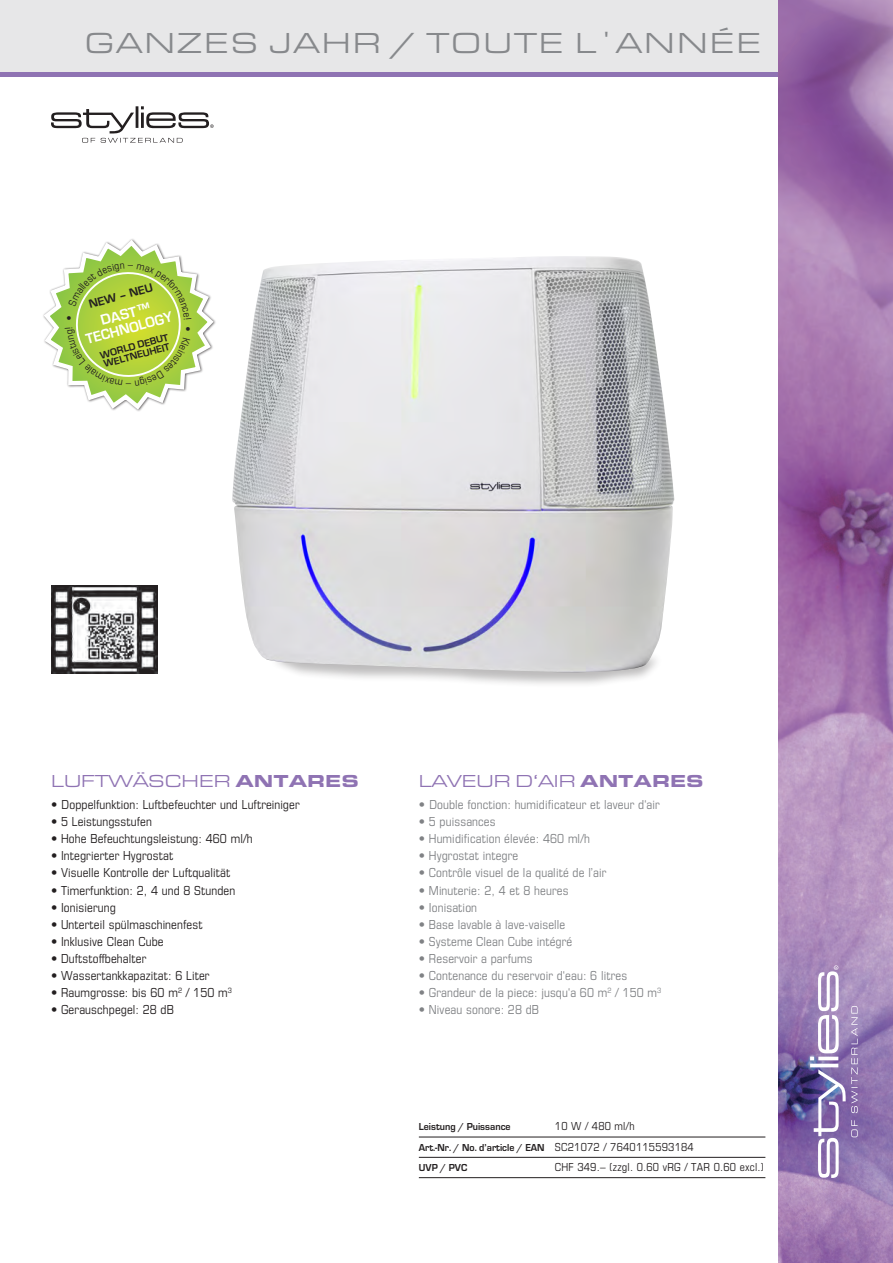
<style>
.page{position:relative;width:893px;height:1263px;background:#fff}
.page>*{position:absolute;margin:0;border:0;box-sizing:border-box;transform-origin:0 0}
._04_Balkentitel_Styl{font:30px "Eurostile OT Ext";letter-spacing:.07em;color:#87898c}
._06_Produkttitel_01{font:18px "Eurostile OT Ext";color:#8f73b3}
.t1{font:700 15px "Eurostile OT";color:#fff;scale:.95 1}
.t2{font:700 15px "Eurostile OT";color:#fff}
.Bulletpoints_Stylies{font:13.5px "Eurostile OT Cond";letter-spacing:.01em;color:#231f20}
.Bulletpoints_Stylies-2{font:13.5px "Eurostile OT Cond";letter-spacing:.01em;color:#808285}
.t3{font:700 12.3px "Eurostile OT";color:#231f20}
.Liste_Stylies{font:12px "Eurostile OT Cond";letter-spacing:.02em;color:#231f20}
.t4{font:11.25px "Eurostile OT Cond";color:#231f20}
.Liste_Stylies-2{font:700 10.5px "Eurostile OT";color:#231f20;scale:.95 1}
.t5{font:700 10.35px/9.4px "Eurostile OT";color:#231f20}
.s1{font-weight:900}
.s2{font-family:"Eurostile OT Cond";font-weight:400;font-size:12px}
</style>
<div class="page">
<div style="left:0;top:0;width:893px;height:72px;background:#e7e7e8"></div>
<div style="left:269px;top:640px;width:394px;height:49px;background:#231f20;opacity:.3"></div>
<div style="left:0;top:72px;width:778px;height:5px;background:#8f73b3"></div>
<img style="left:778px;top:0;width:115px;height:1263px">
<svg style="left:810px;top:965px;width:48px;height:213px;background:#a28fbe"></svg>
<hr style="left:419px;top:1137px;width:346px;height:1px;background:#231f20">
<hr style="left:419px;top:1157px;width:346px;height:1px;background:#231f20">
<hr style="left:419px;top:1177px;width:346px;height:1px;background:#231f20">
<svg style="left:51px;top:106px;width:163px;height:37px"></svg>
<img style="left:232px;top:256px;width:442px;height:416px">
<img style="left:51px;top:586px;width:106px;height:87px">
<svg style="left:43px;top:239px;width:173px;height:172px"></svg>
<p class="_04_Balkentitel_Styl" style="left:85px;top:27px;width:678px">GANZES JAHR / TOUTE L΄ANNÉE</p>
<p class="t3" style="left:87px;top:297px;width:67px;rotate:-15deg">NEW – NEU</p>
<p class="t5" style="left:99px;top:351px;width:72px;rotate:-15deg">WORLD DEBUT<br>WELTNEUHEIT</p>
<p class="t2" style="left:99px;top:312px;width:52px;rotate:-15deg">DAST™</p>
<p class="t1" style="left:84px;top:331px;width:95px;rotate:-15deg">TECHNOLOGY</p>
<p class="t4" style="left:131px;top:390px;width:7px;rotate:-180deg">–</p>
<p class="_06_Produkttitel_01" style="left:51px;top:772px;width:309px">LUFTWÄSCHER <span class="s1">ANTARES</span></p>
<p class="Bulletpoints_Stylies" style="left:51px;top:797px;width:250px">• Doppelfunktion: Luftbefeuchter und Luftreiniger</p>
<p class="Bulletpoints_Stylies" style="left:51px;top:814px;width:102px">• 5 Leistungsstufen</p>
<p class="Bulletpoints_Stylies" style="left:51px;top:831px;width:203px">• Hohe Befeuchtungsleistung: 460 ml/h</p>
<p class="Bulletpoints_Stylies" style="left:51px;top:848px;width:124px">• Integrierter Hygrostat</p>
<p class="Bulletpoints_Stylies" style="left:51px;top:865px;width:181px">• Visuelle Kontrolle der Luftqualität</p>
<p class="Bulletpoints_Stylies" style="left:51px;top:883px;width:186px">• Timerfunktion: 2, 4 und 8 Stunden</p>
<p class="Bulletpoints_Stylies" style="left:51px;top:900px;width:66px">• Ionisierung</p>
<p class="Bulletpoints_Stylies" style="left:51px;top:917px;width:153px">• Unterteil spülmaschinenfest</p>
<p class="Bulletpoints_Stylies" style="left:51px;top:934px;width:114px">• Inklusive Clean Cube</p>
<p class="Bulletpoints_Stylies" style="left:51px;top:951px;width:97px">• Duftstoffbehalter</p>
<p class="Bulletpoints_Stylies" style="left:51px;top:968px;width:160px">• Wassertankkapazitat: 6 Liter</p>
<p class="Bulletpoints_Stylies" style="left:51px;top:985px;width:182px">• Raumgrosse: bis 60 m<sup>2</sup> / 150 m<sup>3</sup></p>
<p class="Bulletpoints_Stylies" style="left:51px;top:1002px;width:124px">• Gerauschpegel: 28 dB</p>
<p class="_06_Produkttitel_01" style="left:419px;top:772px;width:286px">LAVEUR D‘AIR <span class="s1">ANTARES</span></p>
<p class="Bulletpoints_Stylies-2" style="left:419px;top:797px;width:243px">• Double fonction: humidificateur et laveur d‘air</p>
<p class="Bulletpoints_Stylies-2" style="left:419px;top:814px;width:78px">• 5 puissances</p>
<p class="Bulletpoints_Stylies-2" style="left:419px;top:831px;width:173px">• Humidification élevée: 460 ml/h</p>
<p class="Bulletpoints_Stylies-2" style="left:419px;top:848px;width:101px">• Hygrostat integre</p>
<p class="Bulletpoints_Stylies-2" style="left:419px;top:865px;width:189px">• Contrôle visuel de la qualité de l’air</p>
<p class="Bulletpoints_Stylies-2" style="left:419px;top:883px;width:151px">• Minuterie: 2, 4 et 8 heures</p>
<p class="Bulletpoints_Stylies-2" style="left:419px;top:900px;width:60px">• Ionisation</p>
<p class="Bulletpoints_Stylies-2" style="left:419px;top:917px;width:148px">• Base lavable à lave-vaiselle</p>
<p class="Bulletpoints_Stylies-2" style="left:419px;top:934px;width:155px">• Systeme Clean Cube intégré</p>
<p class="Bulletpoints_Stylies-2" style="left:419px;top:951px;width:115px">• Reservoir a parfums</p>
<p class="Bulletpoints_Stylies-2" style="left:419px;top:968px;width:210px">• Contenance du reservoir d‘eau: 6 litres</p>
<p class="Bulletpoints_Stylies-2" style="left:419px;top:985px;width:244px">• Grandeur de la piece: jusqu‘a 60 m<sup>2</sup> / 150 m<sup>3</sup></p>
<p class="Bulletpoints_Stylies-2" style="left:419px;top:1002px;width:122px">• Niveau sonore: 28 dB</p>
<p class="Liste_Stylies-2" style="left:419px;top:1121px;width:98px">Leistung / Puissance</p>
<p class="Liste_Stylies" style="left:555px;top:1120px;width:81px">10 W / 480 ml/h</p>
<p class="Liste_Stylies-2" style="left:419px;top:1141px;width:291px">Art.-Nr. / No. d’article / EAN <span class="s2">SC21072 / 7640115593184</span></p>
<p class="Liste_Stylies-2" style="left:419px;top:1162px;width:53px">UVP / PVC</p>
<p class="Liste_Stylies" style="left:555px;top:1160px;width:211px">CHF 349.– (zzgl. 0.60 vRG / TAR 0.60 excl.)</p>
</div>
